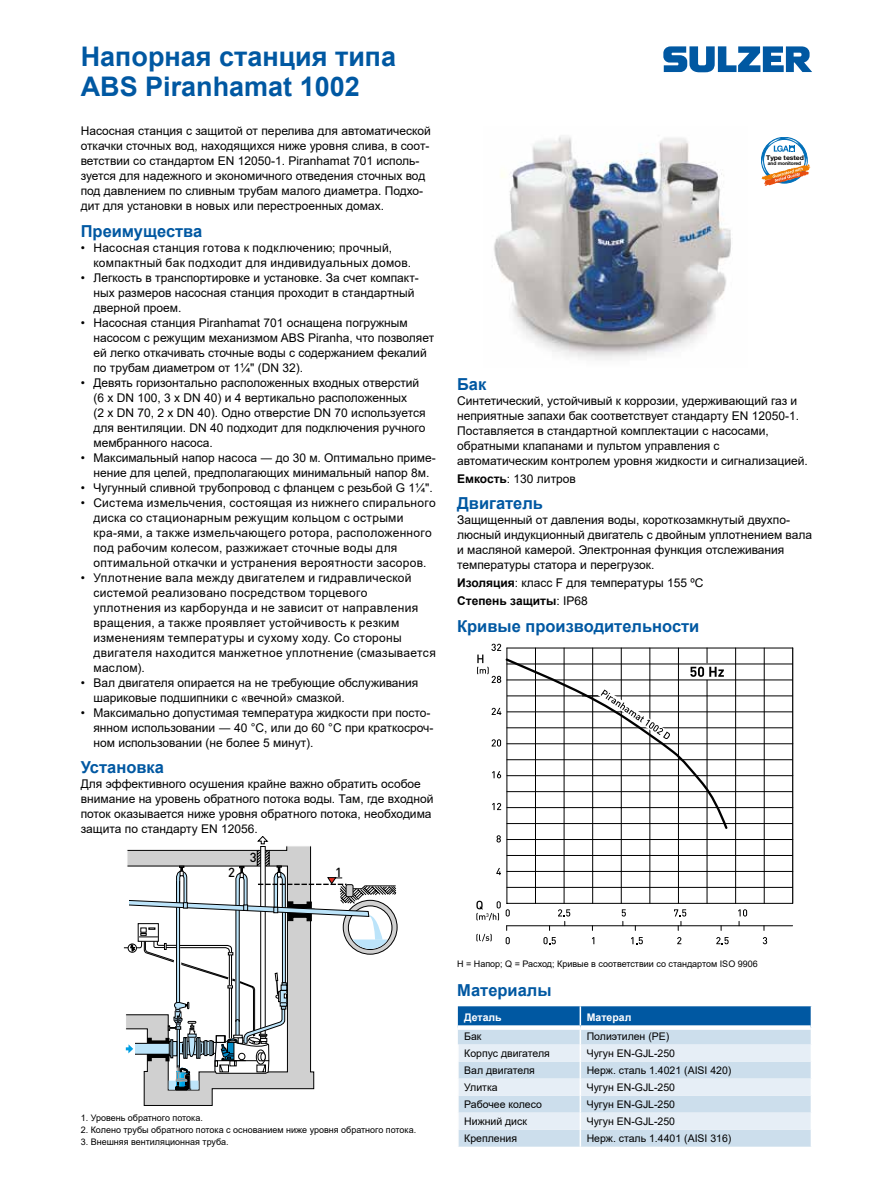
<style>
.page{position:relative;width:893px;height:1191px;background:#fff}
.page>*{position:absolute;margin:0;border:0;box-sizing:border-box;transform-origin:0 0}
.t1{font:700 27px/30px "Arial";color:#0058a2}
.t2{font:700 16.5px "Arial";color:#0058a2}
.t3{font:500 12.9px "DIN";color:#000}
.t4{font:12px/15px "Arial";color:#000}
.t5{font:12px/15px "Arial";letter-spacing:.025em;color:#000}
.t6{font:10.5px "Arial";color:#000}
.t7{font:700 10.5px "Arial";color:#fff}
.t8{font:9px "Arial";color:#000}
.t9{font:700 6.45px "Helvetica Neue LT Com";letter-spacing:-.01em;color:#000;scale:1.05 1}
.t10{font:700 4.95px "Helvetica Neue LT Com";letter-spacing:-.01em;color:#000}
.s1{font-weight:700}
</style>
<div class="page">
<svg style="left:663px;top:46px;width:149px;height:26px"></svg>
<img style="left:494px;top:136px;width:237px;height:224px">
<svg style="left:457px;top:1006px;width:355px;height:140px;background:#bcd3e6"></svg>
<svg style="left:761px;top:137px;width:49px;height:49px"></svg>
<svg style="left:143px;top:1090px;width:70px;height:16px"></svg>
<svg style="left:123px;top:836px;width:274px;height:254px"></svg>
<hr style="left:507px;top:839px;width:286px;height:1px;background:#000">
<hr style="left:507px;top:743px;width:286px;height:1px;background:#000">
<hr style="left:507px;top:775px;width:286px;height:1px;background:#000">
<hr style="left:507px;top:925px;width:286px;height:1px;background:#000">
<hr style="left:507px;top:648px;width:286px;height:1px;background:#000">
<hr style="left:507px;top:807px;width:286px;height:1px;background:#000">
<hr style="left:507px;top:871px;width:286px;height:1px;background:#000">
<hr style="left:535px;top:648px;width:1px;height:255px;background:#000">
<hr style="left:621px;top:648px;width:1px;height:255px;background:#000">
<hr style="left:564px;top:648px;width:1px;height:255px;background:#000">
<hr style="left:592px;top:648px;width:1px;height:255px;background:#000">
<svg style="left:543px;top:937px;width:13px;height:7px"></svg>
<svg style="left:496px;top:868px;width:5px;height:7px"></svg>
<svg style="left:558px;top:909px;width:12px;height:16px"></svg>
<svg style="left:622px;top:909px;width:4px;height:16px"></svg>
<svg style="left:631px;top:937px;width:12px;height:7px"></svg>
<svg style="left:677px;top:937px;width:4px;height:7px"></svg>
<svg style="left:674px;top:909px;width:12px;height:21px"></svg>
<hr style="left:650px;top:648px;width:1px;height:255px;background:#000">
<hr style="left:678px;top:648px;width:1px;height:255px;background:#000">
<hr style="left:764px;top:648px;width:1px;height:255px;background:#000">
<hr style="left:707px;top:680px;width:1px;height:223px;background:#000">
<hr style="left:735px;top:648px;width:1px;height:255px;background:#000">
<svg style="left:738px;top:909px;width:9px;height:16px"></svg>
<svg style="left:716px;top:937px;width:13px;height:7px"></svg>
<svg style="left:763px;top:937px;width:4px;height:7px"></svg>
<hr style="left:507px;top:679px;width:286px;height:1px;background:#000">
<hr style="left:507px;top:711px;width:286px;height:1px;background:#000">
<hr style="left:507px;top:855px;width:286px;height:1px;background:#000">
<hr style="left:507px;top:759px;width:286px;height:1px;background:#000">
<hr style="left:507px;top:887px;width:286px;height:1px;background:#000">
<hr style="left:507px;top:823px;width:286px;height:1px;background:#000">
<hr style="left:507px;top:791px;width:286px;height:1px;background:#000">
<hr style="left:507px;top:663px;width:286px;height:1px;background:#000">
<hr style="left:507px;top:695px;width:286px;height:1px;background:#000">
<hr style="left:507px;top:727px;width:286px;height:1px;background:#000">
<hr style="left:507px;top:903px;width:286px;height:1px;background:#000">
<hr style="left:507px;top:648px;width:1px;height:255px;background:#000">
<hr style="left:792px;top:648px;width:1px;height:255px;background:#000">
<svg style="left:476px;top:900px;width:34px;height:44px"></svg>
<svg style="left:477px;top:643px;width:252px;height:199px"></svg>
<h1 class="t1" style="left:81px;top:41px;width:317px">Напорная станция типа<br>ABS Piranhamat 1002</h1>
<p class="t4" style="left:81px;top:123px;width:352px">Насосная станция с защитой от перелива для автоматической откачки сточных вод, находящихся ниже уровня слива, в соот&shy;ветствии со стандартом EN 12050-1. Piranhamat 701 исполь&shy;зуется для надежного и экономичного отведения сточных вод под давлением по сливным трубам малого диаметра. Подхо&shy;дит для установки в новых или перестроенных домах.</p>
<h2 class="t2" style="left:81px;top:219px;width:123px">Преимущества</h2>
<p class="t5" style="left:93px;top:240px;width:319px;text-indent:-13px">• Насосная станция готова к подключению; прочный, компактный бак подходит для индивидуальных домов.</p>
<p class="t4" style="left:93px;top:270px;width:327px;text-indent:-13px">• Легкость в транспортировке и установке. За счет компакт&shy;ных размеров насосная станция проходит в стандартный дверной проем.</p>
<p class="t4" style="left:93px;top:315px;width:342px;text-indent:-13px">• Насосная станция Piranhamat 701 оснащена погружным насосом с режущим механизмом ABS Piranha, что позволяет ей легко откачивать сточные воды с содержанием фекалий по трубам диаметром от 1¼" (DN 32).</p>
<p class="t4" style="left:93px;top:375px;width:334px;text-indent:-13px">• Девять горизонтально расположенных входных отверстий (6 x DN 100, 3 x DN 40) и 4 вертикально расположенных<br>(2 x DN 70, 2 x DN 40). Одно отверстие DN 70 используется для вентиляции. DN 40 подходит для подключения ручного мембранного насоса.</p>
<p class="t4" style="left:81px;top:450px;width:357px;text-align:center">• Максимальный напор насоса ― до 30 м. Оптимально приме&shy;нение для целей, предполагающих минимальный напор 8м.</p>
<p class="t4" style="left:81px;top:480px;width:353px">• Чугунный сливной трубопровод с фланцем с резьбой G 1¼".</p>
<p class="t5" style="left:93px;top:495px;width:344px;text-indent:-13px">• Система измельчения, состоящая из нижнего спирального диска со стационарным режущим кольцом с острыми кра-ями, а также измельчающего ротора, расположенного под рабочим колесом, разжижает сточные воды для оптимальной откачки и устранения вероятности засоров.</p>
<p class="t5" style="left:93px;top:570px;width:344px;text-indent:-13px">• Уплотнение вала между двигателем и гидравлической системой реализовано посредством торцевого уплотнения из карборунда и не зависит от направления вращения, а также проявляет устойчивость к резким изменениям температуры и сухому ходу. Со стороны двигателя находится манжетное уплотнение (смазывается маслом).</p>
<p class="t4" style="left:93px;top:675px;width:326px;text-indent:-13px">• Вал двигателя опирается на не требующие обслуживания шариковые подшипники с «вечной» смазкой.</p>
<p class="t4" style="left:93px;top:705px;width:342px;text-indent:-13px">• Максимально допустимая температура жидкости при посто&shy;янном использовании ― 40 °C, или до 60 °C при краткосроч&shy;ном использовании (не более 5 минут).</p>
<h2 class="t2" style="left:81px;top:756px;width:85px">Установка</h2>
<p class="t4" style="left:81px;top:776px;width:354px">Для эффективного осушения крайне важно обратить особое внимание на уровень обратного потока воды. Там, где входной поток оказывается ниже уровня обратного потока, необходима защита по стандарту EN 12056.</p>
<p class="t3" style="left:250px;top:849px;width:8px">3</p>
<p class="t3" style="left:228px;top:864px;width:8px">2</p>
<p class="t3" style="left:335px;top:863px;width:8px">1</p>
<p class="t9" style="left:766px;top:153px;width:37px">Type tested</p>
<p class="t10" style="left:768px;top:160px;width:35px">and monitored</p>
<h2 class="t2" style="left:457px;top:372px;width:31px">Бак</h2>
<p class="t4" style="left:457px;top:393px;width:352px">Синтетический, устойчивый к коррозии, удерживающий газ и неприятные запахи бак соответствует стандарту EN 12050-1.<br>Поставляется в стандартной комплектации с насосами, обратными клапанами и пультом управления с автоматическим контролем уровня жидкости и сигнализацией.</p>
<p class="t4" style="left:457px;top:471px;width:120px"><span class="s1">Емкость</span>: 130 литров</p>
<h2 class="t2" style="left:457px;top:492px;width:87px">Двигатель</h2>
<p class="t4" style="left:457px;top:512px;width:357px">Защищенный от давления воды, короткозамкнутый двухпо&shy;люсный индукционный двигатель с двойным уплотнением вала и масляной камерой. Электронная функция отслеживания температуры статора и перегрузок.</p>
<p class="t4" style="left:457px;top:574px;width:248px;line-height:18px"><span class="s1">Изоляция</span>: класс F для температуры 155 ºC<br><span class="s1">Степень защиты</span>: IP68</p>
<h2 class="t2" style="left:457px;top:614px;width:244px">Кривые производительности</h2>
<p class="t8" style="left:81px;top:1112px;width:124px">1. Уровень обратного потока.</p>
<p class="t8" style="left:81px;top:1124px;width:337px">2. Колено трубы обратного потока с основанием ниже уровня обратного потока.</p>
<p class="t8" style="left:81px;top:1136px;width:149px">3. Внешняя вентиляционная труба.</p>
<p class="t8" style="left:457px;top:957px;width:302px">H = Напор; Q = Расход; Кривые в соответствии со стандартом ISO 9906</p>
<h2 class="t2" style="left:457px;top:978px;width:96px">Материалы</h2>
<p class="t7" style="left:464px;top:1009px;width:39px">Деталь</p>
<p class="t7" style="left:587px;top:1009px;width:46px">Матерал</p>
<p class="t6" style="left:464px;top:1029px;width:19px">Бак</p>
<p class="t6" style="left:587px;top:1029px;width:84px">Полиэтилен (PE)</p>
<p class="t6" style="left:464px;top:1046px;width:87px">Корпус двигателя</p>
<p class="t6" style="left:587px;top:1046px;width:90px">Чугун EN-GJL-250</p>
<p class="t6" style="left:464px;top:1063px;width:72px">Вал двигателя</p>
<p class="t6" style="left:587px;top:1063px;width:146px">Нерж. сталь 1.4021 (AISI 420)</p>
<p class="t6" style="left:464px;top:1080px;width:35px">Улитка</p>
<p class="t6" style="left:587px;top:1080px;width:90px">Чугун EN-GJL-250</p>
<p class="t6" style="left:464px;top:1097px;width:79px">Рабочее колесо</p>
<p class="t6" style="left:587px;top:1097px;width:90px">Чугун EN-GJL-250</p>
<p class="t6" style="left:464px;top:1114px;width:64px">Нижний диск</p>
<p class="t6" style="left:587px;top:1114px;width:90px">Чугун EN-GJL-250</p>
<p class="t6" style="left:464px;top:1131px;width:54px">Крепления</p>
<p class="t6" style="left:587px;top:1131px;width:146px">Нерж. сталь 1.4401 (AISI 316)</p>
</div>
